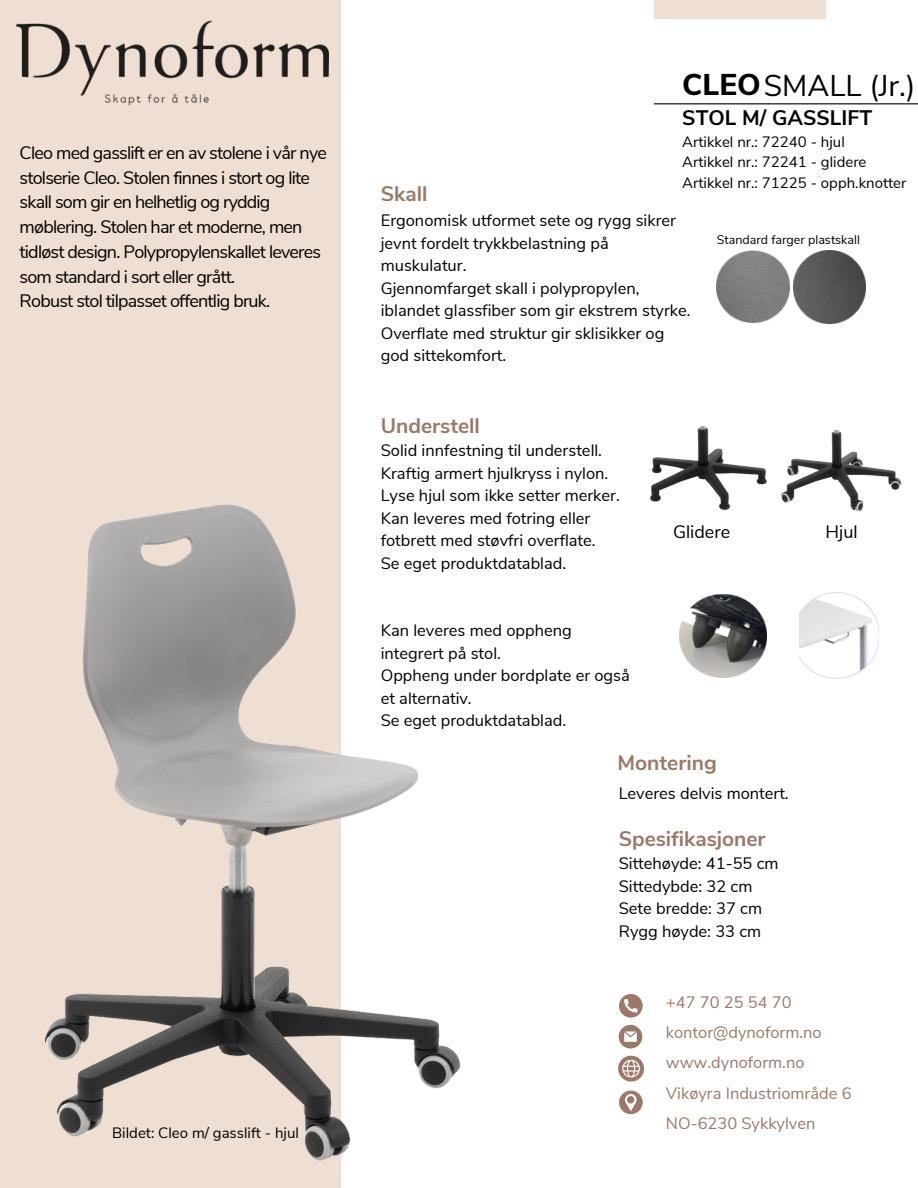
<style>
.page{position:relative;width:918px;height:1188px;background:#fff}
.page>*{position:absolute;margin:0;border:0;box-sizing:border-box;transform-origin:0 0}
.t1{font:30px "Nunito Sans";color:#000}
.t2{font:700 21px "Nunito Sans";color:#9c7868}
.t3{font:700 21px "Nunito Sans";color:#000}
.t4{font:18px/24.8px "Nunito Sans";letter-spacing:-.045em;color:#000}
.t5{font:18px "Nunito Sans";color:#000}
.t6{font:16.5px/22.5px "Nunito Sans";color:#000}
.t7{font:16.5px "Nunito Sans";color:#9c7868}
.t8{font:15px "Nunito Sans";color:#000}
.t9{font:12.45px "Nunito Sans";color:#000}
.s1{font-weight:800}
</style>
<div class="page">
<div style="left:0;top:0;width:341px;height:1188px;background:#efdfd2"></div>
<hr style="left:654px;top:103px;width:264px;height:1px;background:#000">
<img style="left:44px;top:504px;width:417px;height:657px">
<img style="left:680px;top:594px;width:87px;height:83px">
<img style="left:800px;top:592px;width:79px;height:87px">
<img style="left:717px;top:250px;width:72px;height:72px">
<img style="left:793px;top:250px;width:73px;height:73px">
<img style="left:650px;top:427px;width:117px;height:84px">
<img style="left:781px;top:430px;width:121px;height:82px">
<div style="left:654px;top:0;width:172px;height:19px;background:#efdfd2"></div>
<svg style="left:619px;top:994px;width:24px;height:24px"></svg>
<svg style="left:619px;top:1025px;width:23px;height:23px"></svg>
<svg style="left:619px;top:1091px;width:24px;height:23px"></svg>
<svg style="left:618px;top:1056px;width:26px;height:26px"></svg>
<img style="left:17px;top:20px;width:311px;height:85px">
<p class="t4" style="left:20px;top:141px;width:309px">Cleo med gasslift er en av stolene i vår nye stolserie Cleo. Stolen finnes i stort og lite skall som gir en helhetlig og ryddig møblering. Stolen har et moderne, men tidløst design. Polypropylenskallet leveres som standard i sort eller grått.</p>
<p class="t4" style="left:20px;top:289px;width:252px">Robust stol tilpasset offentlig bruk.</p>
<p class="t8" style="left:112px;top:1123px;width:188px">Bildet: Cleo m/ gasslift - hjul</p>
<p class="t2" style="left:381px;top:180px;width:48px">Skall</p>
<p class="t1" style="left:682px;top:66px;width:235px"><span class="s1">CLEO</span>SMALL (Jr.)</p>
<p class="t3" style="left:682px;top:103px;width:191px">STOL M/ GASSLIFT</p>
<p class="t8" style="left:682px;top:132px;width:164px">Artikkel nr.: 72240 - hjul</p>
<p class="t8" style="left:682px;top:152px;width:186px">Artikkel nr.: 72241 - glidere</p>
<p class="t8" style="left:682px;top:173px;width:226px">Artikkel nr.: 71225 - opph.knotter</p>
<p class="t6" style="left:381px;top:210px;width:297px">Ergonomisk utformet sete og rygg sikrer</p>
<p class="t6" style="left:381px;top:232px;width:230px">jevnt fordelt trykkbelastning på muskulatur.</p>
<p class="t6" style="left:381px;top:277px;width:311px">Gjennomfarget skall i polypropylen, iblandet glassfiber som gir ekstrem styrke.</p>
<p class="t6" style="left:381px;top:322px;width:285px">Overflate med struktur gir sklisikker og god sittekomfort.</p>
<p class="t2" style="left:381px;top:412px;width:101px">Understell</p>
<p class="t9" style="left:717px;top:231px;width:145px">Standard farger plastskall</p>
<p class="t6" style="left:381px;top:440px;width:223px">Solid innfestning til understell.</p>
<p class="t6" style="left:381px;top:462px;width:241px">Kraftig armert hjulkryss i nylon.<br>Lyse hjul som ikke setter merker.</p>
<p class="t6" style="left:381px;top:507px;width:216px">Kan leveres med fotring eller fotbrett med støvfri overflate.</p>
<p class="t6" style="left:381px;top:552px;width:187px">Se eget produktdatablad.</p>
<p class="t6" style="left:381px;top:620px;width:193px">Kan leveres med oppheng integrert på stol.</p>
<p class="t6" style="left:381px;top:665px;width:251px">Oppheng under bordplate er også et alternativ.</p>
<p class="t6" style="left:381px;top:710px;width:187px">Se eget produktdatablad.</p>
<p class="t5" style="left:673px;top:520px;width:59px">Glidere</p>
<p class="t4" style="left:826px;top:520px;width:34px">Hjul</p>
<p class="t2" style="left:618px;top:748px;width:101px">Montering</p>
<p class="t6" style="left:619px;top:782px;width:172px">Leveres delvis montert.</p>
<p class="t2" style="left:619px;top:825px;width:149px">Spesifikasjoner</p>
<p class="t6" style="left:619px;top:853px;width:161px">Sittehøyde: 41-55 cm</p>
<p class="t6" style="left:619px;top:875px;width:135px">Sittedybde: 32 cm</p>
<p class="t6" style="left:619px;top:898px;width:145px">Sete bredde: 37 cm</p>
<p class="t6" style="left:619px;top:920px;width:144px">Rygg høyde: 33 cm</p>
<p class="t7" style="left:666px;top:991px;width:127px">+47 70 25 54 70</p>
<p class="t7" style="left:666px;top:1021px;width:157px">kontor@dynoform.no</p>
<p class="t7" style="left:666px;top:1052px;width:140px">www.dynoform.no</p>
<p class="t7" style="left:666px;top:1082px;width:187px">Vikøyra Industriområde 6</p>
<p class="t7" style="left:666px;top:1112px;width:151px">NO-6230 Sykkylven</p>
</div>
